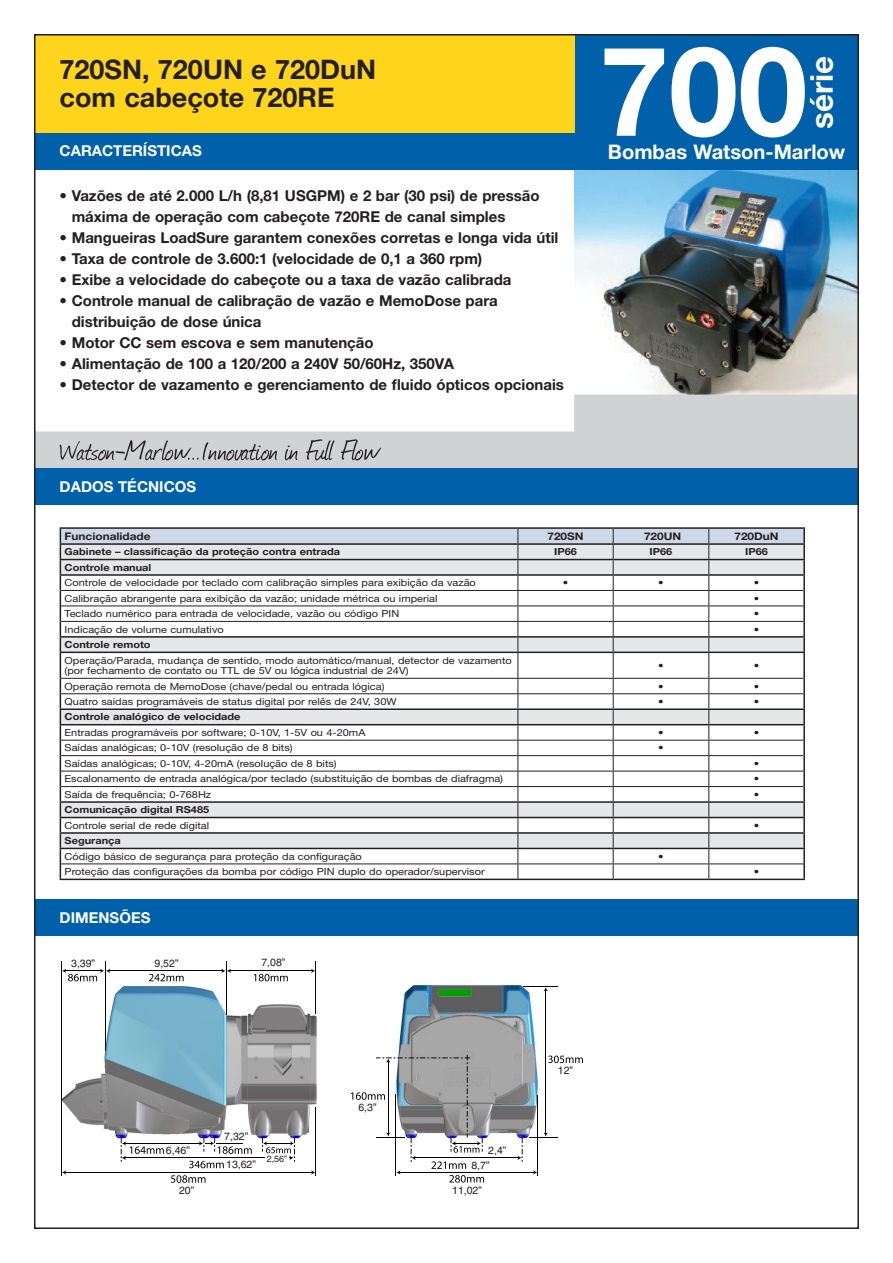
<style>
.page{position:relative;width:893px;height:1263px;background:#fff}
.page>*{position:absolute;margin:0;border:0;box-sizing:border-box;transform-origin:0 0}
.t1{font:700 124.5px "Helvetica Neue LT Std";color:#fff}
.t2{font:700 31.35px "Helvetica Neue LT Std";color:#fff}
.t3{font:700 27px "Helvetica Neue LT Std";color:#231f20}
.t4{font:700 20.1px "Helvetica Neue LT Std";color:#fff}
.t5{font:700 15px/21px "Helvetica Neue LT Std";color:#231f20}
.t6{font:700 15px "Helvetica Neue LT Std";color:#fff}
.Pump_Title{font:10.5px "Helvetica";color:#231f20}
.t7{font:700 10.5px "Helvetica Neue LT Std";color:#231f20;scale:1.12 1}
.t8{font:9.75px "Helvetica Neue LT Std";color:#231f20;scale:1.12 1}
.t9{font:700 9.75px "Helvetica Neue LT Std";color:#231f20;scale:1.12 1}
.Pump_Title-2{font:9px "Helvetica";color:#231f20}
</style>
<div class="page">
<img style="left:574px;top:169px;width:282px;height:225px">
<svg style="left:37px;top:395px;width:819px;height:73px;fill:#d1d2d4"></svg>
<div style="left:34px;top:34px;width:825px;height:135px;background:#0060a9"></div>
<div style="left:34px;top:34px;width:540px;height:99px;background:#fed41d"></div>
<div style="left:34px;top:468px;width:825px;height:37px;background:#0060a9"></div>
<div style="left:34px;top:899px;width:825px;height:37px;background:#0060a9"></div>
<svg style="left:60px;top:439px;width:321px;height:21px;background:#b1b1b3"></svg>
<hr style="left:60px;top:879px;width:458px;height:1px;background:#231f20">
<hr style="left:518px;top:879px;width:95px;height:1px;background:#231f20">
<hr style="left:613px;top:879px;width:96px;height:1px;background:#231f20">
<hr style="left:709px;top:879px;width:96px;height:1px;background:#231f20">
<hr style="left:60px;top:527px;width:458px;height:2px;background:#231f20">
<hr style="left:518px;top:527px;width:95px;height:2px;background:#231f20">
<hr style="left:613px;top:527px;width:96px;height:2px;background:#231f20">
<hr style="left:709px;top:527px;width:96px;height:2px;background:#231f20">
<svg style="left:60px;top:528px;width:745px;height:351px"></svg>
<hr style="left:60px;top:848px;width:458px;height:1px;background:#231f20">
<hr style="left:518px;top:848px;width:95px;height:1px;background:#231f20">
<hr style="left:613px;top:848px;width:96px;height:1px;background:#231f20">
<hr style="left:709px;top:848px;width:96px;height:1px;background:#231f20">
<img style="left:398px;top:985px;width:164px;height:154px">
<img style="left:62px;top:986px;width:255px;height:172px">
<hr style="left:61px;top:961px;width:1px;height:214px;background:#000">
<hr style="left:226px;top:961px;width:1px;height:53px;background:#000">
<hr style="left:315px;top:961px;width:1px;height:52px;background:#000">
<hr style="left:315px;top:1107px;width:1px;height:68px;background:#000">
<hr style="left:105px;top:961px;width:1px;height:89px;background:#000">
<hr style="left:125px;top:1143px;width:75px;height:1px;background:#000">
<hr style="left:125px;top:1157px;width:166px;height:1px;background:#000">
<hr style="left:65px;top:1172px;width:247px;height:1px;background:#000">
<hr style="left:109px;top:970px;width:114px;height:1px;background:#000">
<hr style="left:230px;top:970px;width:82px;height:1px;background:#000">
<svg style="left:221px;top:969px;width:10px;height:4px"></svg>
<svg style="left:149px;top:974px;width:35px;height:7px"></svg>
<svg style="left:62px;top:969px;width:48px;height:12px"></svg>
<svg style="left:254px;top:974px;width:34px;height:7px"></svg>
<svg style="left:189px;top:1161px;width:35px;height:7px"></svg>
<svg style="left:262px;top:1137px;width:33px;height:25px"></svg>
<svg style="left:121px;top:1137px;width:43px;height:25px"></svg>
<svg style="left:199px;top:1137px;width:53px;height:17px"></svg>
<svg style="left:171px;top:1175px;width:35px;height:8px"></svg>
<hr style="left:523px;top:986px;width:35px;height:1px;background:#000">
<hr style="left:545px;top:990px;width:1px;height:144px;background:#000">
<svg style="left:529px;top:1132px;width:29px;height:6px"></svg>
<svg style="left:543px;top:987px;width:5px;height:4px"></svg>
<svg style="left:548px;top:1055px;width:35px;height:8px"></svg>
<hr style="left:537px;top:1095px;width:1px;height:80px;background:#000">
<hr style="left:399px;top:1172px;width:135px;height:1px;background:#000">
<hr style="left:414px;top:1157px;width:105px;height:1px;background:#000">
<svg style="left:517px;top:1137px;width:6px;height:25px"></svg>
<svg style="left:351px;top:1055px;width:133px;height:127px"></svg>
<div style="left:266px;top:1155px;width:23px;height:8px;background:#fff"></div>
<p class="t3" style="left:60px;top:52px;width:318px">720SN, 720UN e 720DuN</p>
<p class="t3" style="left:60px;top:81px;width:276px">com cabeçote 720RE</p>
<p class="t6" style="left:60px;top:142px;width:144px">CARACTERÍSTICAS</p>
<p class="t5" style="left:72px;top:185px;width:469px;text-indent:-12px">• Vazões de até 2.000 L/h (8,81 USGPM) e 2 bar (30 psi) de pressão máxima de operação com cabeçote 720RE de canal simples</p>
<p class="t5" style="left:60px;top:227px;width:500px">• Mangueiras LoadSure garantem conexões corretas e longa vida útil</p>
<p class="t5" style="left:60px;top:248px;width:424px">• Taxa de controle de 3.600:1 (velocidade de 0,1 a 360 rpm)</p>
<p class="t5" style="left:60px;top:269px;width:453px">• Exibe a velocidade do cabeçote ou a taxa de vazão calibrada</p>
<p class="t5" style="left:72px;top:290px;width:428px;text-indent:-12px">• Controle manual de calibração de vazão e MemoDose para distribuição de dose única</p>
<p class="t5" style="left:60px;top:332px;width:316px">• Motor CC sem escova e sem manutenção</p>
<p class="t5" style="left:60px;top:353px;width:396px">• Alimentação de 100 a 120/200 a 240V 50/60Hz, 350VA</p>
<p class="t5" style="left:60px;top:374px;width:506px">• Detector de vazamento e gerenciamento de fluido ópticos opcionais</p>
<p class="t6" style="left:60px;top:477px;width:138px">DADOS TÉCNICOS</p>
<p class="t1" style="left:600px;top:14px;width:209px">700</p>
<p class="t2" style="left:802px;top:129px;width:75px;rotate:-90deg">série</p>
<p class="t4" style="left:608px;top:140px;width:239px">Bombas Watson-Marlow</p>
<p class="t7" style="left:65px;top:530px;width:78px">Funcionalidade</p>
<p class="t7" style="left:547px;top:530px;width:34px">720SN</p>
<p class="t7" style="left:644px;top:530px;width:35px">720UN</p>
<p class="t7" style="left:734px;top:530px;width:41px">720DuN</p>
<p class="t9" style="left:65px;top:546px;width:247px">Gabinete – classificação da proteção contra entrada</p>
<p class="t9" style="left:554px;top:546px;width:22px">IP66</p>
<p class="t9" style="left:650px;top:546px;width:22px">IP66</p>
<p class="t9" style="left:745px;top:546px;width:22px">IP66</p>
<p class="t9" style="left:65px;top:561px;width:79px">Controle manual</p>
<p class="t8" style="left:65px;top:577px;width:369px">Controle de velocidade por teclado com calibração simples para exibição da vazão</p>
<p class="t9" style="left:563px;top:577px;width:6px">•</p>
<p class="t9" style="left:658px;top:577px;width:6px">•</p>
<p class="t9" style="left:754px;top:577px;width:6px">•</p>
<p class="t8" style="left:65px;top:592px;width:334px">Calibração abrangente para exibição da vazão; unidade métrica ou imperial</p>
<p class="t9" style="left:754px;top:592px;width:6px">•</p>
<p class="t8" style="left:65px;top:608px;width:300px">Teclado numérico para entrada de velocidade, vazão ou código PIN</p>
<p class="t9" style="left:754px;top:608px;width:6px">•</p>
<p class="t8" style="left:65px;top:623px;width:144px">Indicação de volume cumulativo</p>
<p class="t9" style="left:754px;top:623px;width:6px">•</p>
<p class="t9" style="left:65px;top:638px;width:78px">Controle remoto</p>
<p class="t8" style="left:65px;top:654px;width:401px">Operação/Parada, mudança de sentido, modo automático/manual, detector de vazamento</p>
<p class="t8" style="left:65px;top:665px;width:309px">(por fechamento de contato ou TTL de 5V ou lógica industrial de 24V)</p>
<p class="t9" style="left:658px;top:659px;width:6px">•</p>
<p class="t9" style="left:754px;top:659px;width:6px">•</p>
<p class="t8" style="left:65px;top:680px;width:287px">Operação remota de MemoDose (chave/pedal ou entrada lógica)</p>
<p class="t9" style="left:658px;top:680px;width:6px">•</p>
<p class="t9" style="left:754px;top:680px;width:6px">•</p>
<p class="t8" style="left:65px;top:696px;width:298px">Quatro saídas programáveis de status digital por relês de 24V, 30W</p>
<p class="t9" style="left:658px;top:695px;width:6px">•</p>
<p class="t9" style="left:754px;top:695px;width:6px">•</p>
<p class="t9" style="left:65px;top:711px;width:159px">Controle analógico de velocidade</p>
<p class="t8" style="left:65px;top:727px;width:270px">Entradas programáveis por software; 0-10V, 1-5V ou 4-20mA</p>
<p class="t9" style="left:658px;top:726px;width:6px">•</p>
<p class="t9" style="left:754px;top:726px;width:6px">•</p>
<p class="t8" style="left:65px;top:742px;width:205px">Saídas analógicas; 0-10V (resolução de 8 bits)</p>
<p class="t9" style="left:658px;top:742px;width:6px">•</p>
<p class="t8" style="left:65px;top:757px;width:244px">Saídas analógicas; 0-10V, 4-20mA (resolução de 8 bits)</p>
<p class="t9" style="left:754px;top:757px;width:6px">•</p>
<p class="t8" style="left:65px;top:773px;width:393px">Escalonamento de entrada analógica/por teclado (substituição de bombas de diafragma)</p>
<p class="t9" style="left:754px;top:773px;width:6px">•</p>
<p class="t8" style="left:65px;top:788px;width:132px">Saída de frequência; 0-768Hz</p>
<p class="t9" style="left:754px;top:788px;width:6px">•</p>
<p class="t9" style="left:65px;top:804px;width:131px">Comunicação digital RS485</p>
<p class="t8" style="left:65px;top:819px;width:131px">Controle serial de rede digital</p>
<p class="t9" style="left:754px;top:819px;width:6px">•</p>
<p class="t9" style="left:65px;top:835px;width:52px">Segurança</p>
<p class="t8" style="left:65px;top:850px;width:267px">Código básico de segurança para proteção da configuração</p>
<p class="t9" style="left:658px;top:850px;width:6px">•</p>
<p class="t8" style="left:65px;top:866px;width:377px">Proteção das configurações da bomba por código PIN duplo do operador/supervisor</p>
<p class="t9" style="left:754px;top:866px;width:6px">•</p>
<p class="t6" style="left:60px;top:908px;width:92px">DIMENSÕES</p>
<p class="Pump_Title" style="left:71px;top:957px;width:25px">3,39”</p>
<p class="Pump_Title" style="left:155px;top:957px;width:25px">9,52”</p>
<p class="Pump_Title" style="left:261px;top:956px;width:25px">7,08”</p>
<p class="Pump_Title" style="left:224px;top:1130px;width:25px">7,32”</p>
<p class="Pump_Title" style="left:358px;top:1101px;width:20px">6,3”</p>
<p class="Pump_Title" style="left:166px;top:1144px;width:25px">6,46”</p>
<p class="Pump_Title" style="left:179px;top:1184px;width:17px">20”</p>
<p class="Pump_Title" style="left:488px;top:1144px;width:20px">2,4”</p>
<p class="Pump_Title-2" style="left:267px;top:1153px;width:22px">2,56”</p>
<p class="Pump_Title" style="left:226px;top:1158px;width:31px">13,62”</p>
<p class="Pump_Title" style="left:471px;top:1159px;width:20px">8,7”</p>
<p class="Pump_Title" style="left:452px;top:1184px;width:31px">11,02”</p>
<p class="Pump_Title" style="left:558px;top:1064px;width:17px">12”</p>
</div>
